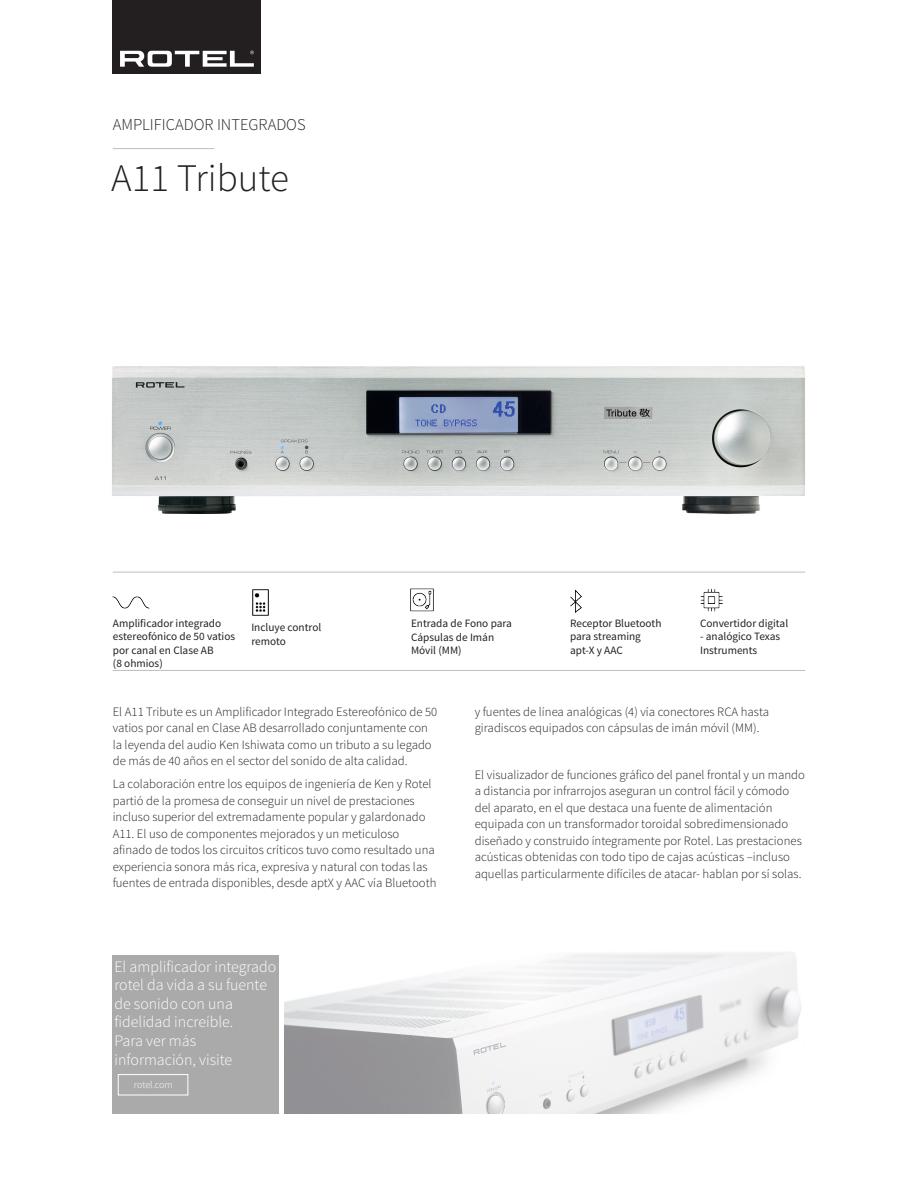
<style>
.page{position:relative;width:918px;height:1188px;background:#fff}
.page>*{position:absolute;margin:0;border:0;box-sizing:border-box;transform-origin:0 0}
.t1{font:300 39px "Source Sans Pro";color:#231f20}
.t2{font:300 16.5px "Source Sans Pro";color:#231f20}
.t3{font:300 15.9px/18.6px "Source Sans Pro";color:#fff}
.t4{font:300 12.75px/16.5px "Source Sans Pro";color:#231f20}
.body_copy{font:11.25px/13.5px "Source Sans Pro";color:#231f20}
.t5{font:300 10.05px "Source Sans Pro";letter-spacing:-.005em;color:#fff}
</style>
<div class="page">
<hr style="left:113px;top:148px;width:101px;height:1px;background:#bcbdc0">
<hr style="left:113px;top:572px;width:692px;height:1px;background:#bcbdc0">
<hr style="left:113px;top:670px;width:692px;height:1px;background:#bcbdc0">
<img style="left:570px;top:590px;width:12px;height:22px">
<img style="left:113px;top:596px;width:36px;height:13px">
<img style="left:700px;top:589px;width:23px;height:22px">
<img style="left:411px;top:589px;width:22px;height:22px">
<img style="left:284px;top:952px;width:517px;height:162px">
<div style="left:113px;top:955px;width:166px;height:159px;background:#aaa"></div>
<img style="left:112px;top:366px;width:693px;height:148px">
<div style="left:118px;top:1074px;width:70px;height:22px;border:1px solid #fff"></div>
<div style="left:113px;top:0;width:148px;height:74px;background:#231f20"></div>
<svg style="left:120px;top:51px;width:134px;height:16px"></svg>
<img style="left:252px;top:589px;width:17px;height:27px">
<p class="t2" style="left:113px;top:115px;width:194px">AMPLIFICADOR INTEGRADOS</p>
<p class="t1" style="left:111px;top:154px;width:179px">A11 Tribute</p>
<p class="body_copy" style="left:570px;top:616px;width:93px">Receptor Bluetooth para streaming apt-X y AAC</p>
<p class="body_copy" style="left:113px;top:617px;width:124px">Amplificador integrado estereofónico de 50 vatios por canal en Clase AB<br>(8 ohmios)</p>
<p class="body_copy" style="left:700px;top:617px;width:90px">Convertidor digital</p>
<p class="body_copy" style="left:411px;top:617px;width:102px">Entrada de Fono para<br>Cápsulas de Imán<br>Móvil (MM)</p>
<p class="body_copy" style="left:251px;top:621px;width:71px">Incluye control remoto</p>
<p class="body_copy" style="left:700px;top:630px;width:82px">- analógico Texas<br>Instruments</p>
<p class="t4" style="left:113px;top:703px;width:326px">El A11 Tribute es un Amplificador Integrado Estereofónico de 50 vatios por canal en Clase AB desarrollado conjuntamente con la leyenda del audio Ken Ishiwata como un tributo a su legado de más de 40 años en el sector del sonido de alta calidad.</p>
<p class="t4" style="left:113px;top:776px;width:325px">La colaboración entre los equipos de ingeniería de Ken y Rotel partió de la promesa de conseguir un nivel de prestaciones incluso superior del extremadamente popular y galardonado A11. El uso de componentes mejorados y un meticuloso afinado de todos los circuitos críticos tuvo como resultado una experiencia sonora más rica, expresiva y natural con todas las fuentes de entrada disponibles, desde aptX y AAC vía Bluetooth</p>
<p class="t3" style="left:114px;top:957px;width:163px">El amplificador integrado rotel da vida a su fuente de sonido con una fidelidad increíble.<br>Para ver más información, visite</p>
<p class="t5" style="left:134px;top:1078px;width:40px">rotel.com</p>
<p class="t4" style="left:475px;top:703px;width:296px">y fuentes de línea analógicas (4) vía conectores RCA hasta giradiscos equipados con cápsulas de imán móvil (MM).</p>
<p class="t4" style="left:475px;top:766px;width:332px">El visualizador de funciones gráfico del panel frontal y un mando a distancia por infrarrojos aseguran un control fácil y cómodo del aparato, en el que destaca una fuente de alimentación equipada con un transformador toroidal sobredimensionado diseñado y construido íntegramente por Rotel. Las prestaciones acústicas obtenidas con todo tipo de cajas acústicas –incluso aquellas particularmente difíciles de atacar- hablan por sí solas.</p>
</div>
